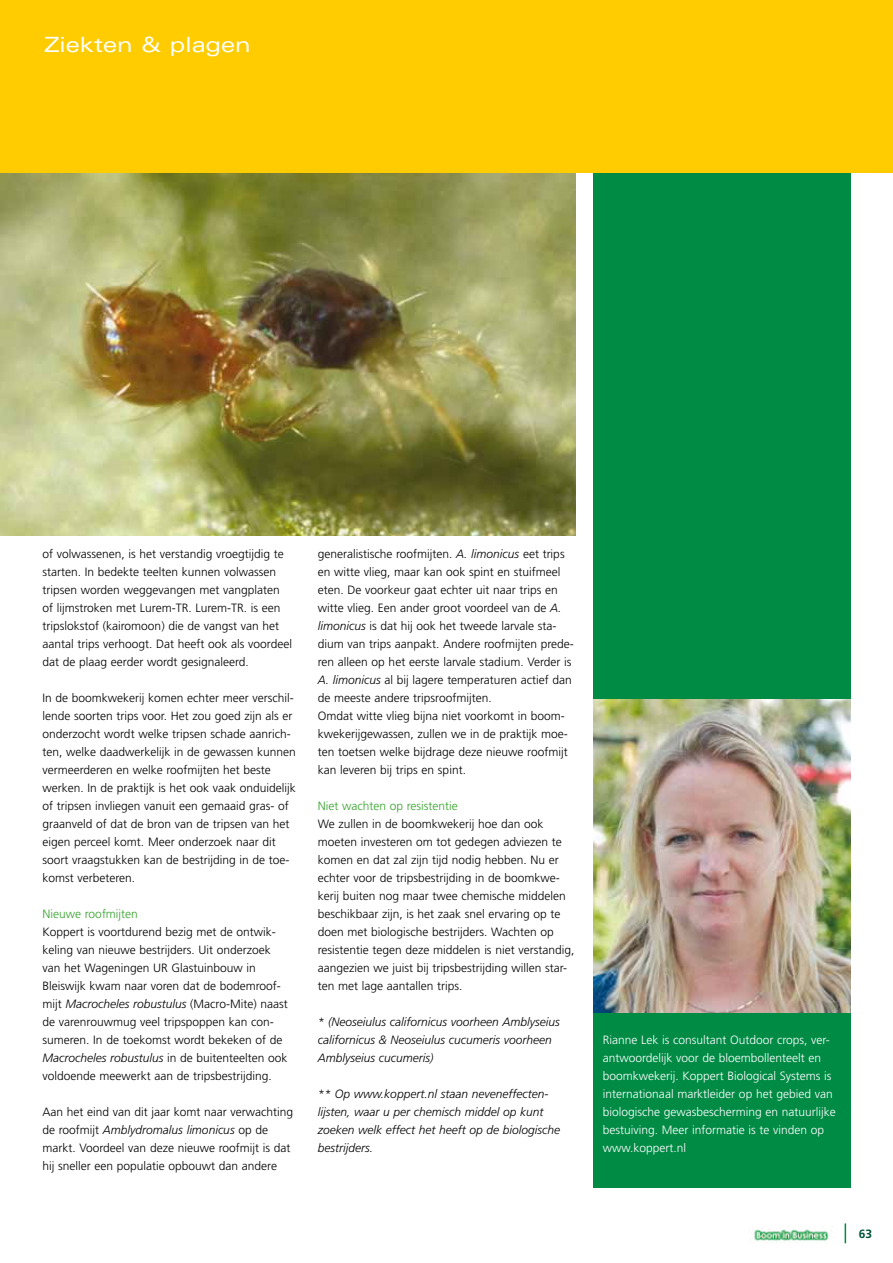
<style>
.page{position:relative;width:893px;height:1263px;background:#fff}
.page>*{position:absolute;margin:0;border:0;box-sizing:border-box;transform-origin:0 0}
.t1{font:expanded 21px "Univers";color:#fff}
.t2{font:300 12px/18px "Frutiger";color:#000}
.t3{font:300 12px/18px "Frutiger";color:#fff}
.t4{font:italic 300 12px/18px "Frutiger";color:#000}
.t5{font:300 12px "Frutiger";color:#35a32c}
.t6{font:700 12px "Frutiger";color:#00523c}
.s1{font-style:italic}
</style>
<div class="page">
<svg style="left:845px;top:1223px;width:1px;height:20px"></svg>
<img style="left:754px;top:1228px;width:75px;height:15px">
<img style="left:0;top:166px;width:575px;height:370px">
<div style="left:593px;top:155px;width:257px;height:1032px;background:#008b45"></div>
<img style="left:593px;top:699px;width:257px;height:314px">
<div style="left:1px;top:0;width:892px;height:172px;background:#fecc00"></div>
<h1 class="t1" style="left:44px;top:32px;width:208px">Ziekten &amp; plagen</h1>
<p class="t2" style="left:43px;top:545px;width:251px">of volwassenen, is het verstandig vroegtijdig te starten. In bedekte teelten kunnen volwassen tripsen worden weggevangen met vangplaten of lijmstroken met Lurem-TR. Lurem-TR. is een tripslokstof (kairomoon) die de vangst van het aantal trips verhoogt. Dat heeft ook als voordeel dat de plaag eerder wordt gesignaleerd.</p>
<p class="t2" style="left:43px;top:689px;width:255px">In de boomkwekerij komen echter meer verschil&shy;lende soorten trips voor. Het zou goed zijn als er onderzocht wordt welke tripsen schade aanrich&shy;ten, welke daadwerkelijk in de gewassen kunnen vermeerderen en welke roofmijten het beste werken. In de praktijk is het ook vaak onduidelijk of tripsen invliegen vanuit een gemaaid gras- of graanveld of dat de bron van de tripsen van het eigen perceel komt. Meer onderzoek naar dit soort vraagstukken kan de bestrijding in de toe&shy;komst verbeteren.</p>
<p class="t5" style="left:43px;top:907px;width:97px">Nieuwe roofmijten</p>
<p class="t2" style="left:43px;top:923px;width:247px">Koppert is voortdurend bezig met de ontwik&shy;keling van nieuwe bestrijders. Uit onderzoek van het Wageningen UR Glastuinbouw in Bleiswijk kwam naar voren dat de bodemroof&shy;mijt <span class="s1">Macrocheles robustulus</span> (Macro-Mite) naast de varenrouwmug veel tripspoppen kan con&shy;sumeren. In de toekomst wordt bekeken of de <span class="s1">Macrocheles robustulus</span> in de buitenteelten ook voldoende meewerkt aan de tripsbestrijding.</p>
<p class="t2" style="left:43px;top:1103px;width:252px">Aan het eind van dit jaar komt naar verwachting de roofmijt <span class="s1">Amblydromalus limonicus</span> op de markt. Voordeel van deze nieuwe roofmijt is dat hij sneller een populatie opbouwt dan andere</p>
<p class="t2" style="left:318px;top:545px;width:258px">generalistische roofmijten. <span class="s1">A. limonicus</span> eet trips en witte vlieg, maar kan ook spint en stuifmeel eten. De voorkeur gaat echter uit naar trips en witte vlieg. Een ander groot voordeel van de <span class="s1">A. limonicus</span> is dat hij ook het tweede larvale sta&shy;dium van trips aanpakt. Andere roofmijten prede&shy;ren alleen op het eerste larvale stadium. Verder is <span class="s1">A. limonicus</span> al bij lagere temperaturen actief dan de meeste andere tripsroofmijten.<br>Omdat witte vlieg bijna niet voorkomt in boom&shy;kwekerijgewassen, zullen we in de praktijk moe&shy;ten toetsen welke bijdrage deze nieuwe roofmijt kan leveren bij trips en spint.</p>
<p class="t5" style="left:318px;top:799px;width:142px">Niet wachten op resistentie</p>
<p class="t2" style="left:318px;top:815px;width:258px">We zullen in de boomkwekerij hoe dan ook moeten investeren om tot gedegen adviezen te komen en dat zal zijn tijd nodig hebben. Nu er echter voor de tripsbestrijding in de boomkwe&shy;kerij buiten nog maar twee chemische middelen beschikbaar zijn, is het zaak snel ervaring op te doen met biologische bestrijders. Wachten op resistentie tegen deze middelen is niet verstandig, aangezien we juist bij tripsbestrijding willen star&shy;ten met lage aantallen trips.</p>
<p class="t4" style="left:318px;top:1013px;width:244px">* (Neoseiulus californicus voorheen Amblyseius californicus &amp; Neoseiulus cucumeris voorheen<br>Amblyseius cucumeris)</p>
<p class="t4" style="left:318px;top:1085px;width:244px">** Op www.koppert.nl staan neveneffecten&shy;lijsten, waar u per chemisch middel op kunt zoeken welk effect het heeft op de biologische bestrijders.</p>
<p class="t3" style="left:603px;top:1031px;width:235px">Rianne Lek is consultant Outdoor crops, ver&shy;antwoordelijk voor de bloembollenteelt en boomkwekerij. Koppert Biological Systems is internationaal marktleider op het gebied van biologische gewasbescherming en natuurlijke bestuiving. Meer informatie is te vinden op www.koppert.nl</p>
<p class="t6" style="left:859px;top:1227px;width:15px">63</p>
</div>
